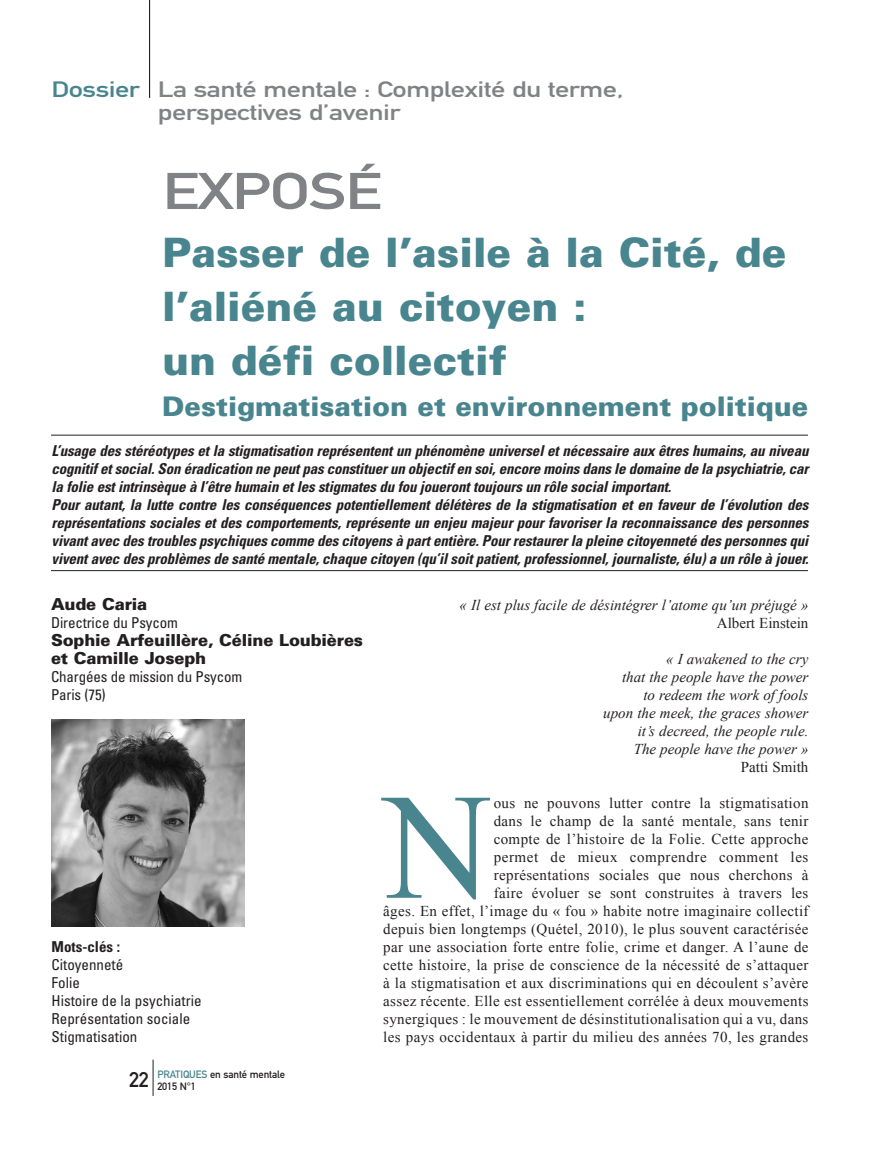
<style>
.page{position:relative;width:893px;height:1149px;background:#fff}
.page>*{position:absolute;margin:0;border:0;box-sizing:border-box;transform-origin:0 0}
.t1{font:150.9px "Times New Roman";color:#48858e}
.t2{font:50.7px "DIN Mittelschrift";letter-spacing:-.02em;color:#808285;scale:1.3 1}
.t3{font:900 40.5px/54px "Univers";color:#48858e}
.t4{font:900 27px "Univers";color:#48858e}
.t5{font:21.9px/23.1px "DIN Mittelschrift";letter-spacing:-.02em;color:#808285;scale:1.3 1}
.t6{font:900 16.5px/18px "Univers";letter-spacing:-.01em;color:#231f20}
.t7{font:italic 700 condensed 15px/18px "Univers";letter-spacing:-.01em;color:#231f20}
.t8{font:15px/18px "Times New Roman";letter-spacing:.025em;color:#231f20;text-align:right}
.t9{font:italic 15px/18px "Times New Roman";color:#231f20;text-align:right}
.t10{font:condensed 15px/18px "Univers";color:#231f20}
.t11{font:15px "Times New Roman";color:#231f20}
.t12{font:700 condensed 15px "Univers";color:#231f20}
.t13{font:10.5px/12px "DIN Mittelschrift";letter-spacing:-.01em;color:#231f20}
.s1{color:#48858e}
.s2{font-size:21px}
</style>
<div class="page">
<hr style="left:153px;top:1059px;width:1px;height:36px;background:#231f20">
<img style="left:51px;top:719px;width:194px;height:206px">
<hr style="left:149px;top:1px;width:1px;height:97px;background:#231f20">
<hr style="left:51px;top:434px;width:757px;height:1px;background:#231f20">
<hr style="left:51px;top:570px;width:757px;height:1px;background:#231f20">
<h3 class="t5" style="left:158px;top:78px;width:360px;text-indent:-106px"><span class="s1">Dossier</span> La santé mentale : Complexité du terme, perspectives d’avenir</h3>
<h2 class="t2" style="left:162px;top:161px;width:170px">EXPOSÉ</h2>
<h3 class="t3" style="left:162px;top:225px;width:626px">Passer de l’asile à la Cité, de l’aliéné au citoyen :<br>un défi collectif</h3>
<h3 class="t4" style="left:162px;top:389px;width:648px">Destigmatisation et environnement politique</h3>
<p class="t7" style="left:52px;top:441px;width:758px">L’usage des stéréotypes et la stigmatisation représentent un phénomène universel et nécessaire aux êtres humains, au niveau cognitif et social. Son éradication ne peut pas constituer un objectif en soi, encore moins dans le domaine de la psychiatrie, car la folie est intrinsèque à l’être humain et les stigmates du fou joueront toujours un rôle social important.<br>Pour autant, la lutte contre les conséquences potentiellement délétères de la stigmatisation et en faveur de l’évolution des représentations sociales et des comportements, représente un enjeu majeur pour favoriser la reconnaissance des personnes vivant avec des troubles psychiques comme des citoyens à part entière. Pour restaurer la pleine citoyenneté des personnes qui vivent avec des problèmes de santé mentale, chaque citoyen (qu’il soit patient, professionnel, journaliste, élu) a un rôle à jouer.</p>
<p class="t6" style="left:51px;top:594px;width:98px">Aude Caria</p>
<p class="t10" style="left:51px;top:612px;width:128px">Directrice du Psycom</p>
<p class="t6" style="left:51px;top:630px;width:314px">Sophie Arfeuillère, Céline Loubières et Camille Joseph</p>
<p class="t10" style="left:51px;top:666px;width:193px">Chargées de mission du Psycom<br>Paris (75)</p>
<p class="t12" style="left:52px;top:936px;width:70px">Mots-clés :</p>
<p class="t10" style="left:52px;top:954px;width:152px">Citoyenneté<br>Folie<br>Histoire de la psychiatrie<br>Représentation sociale<br>Stigmatisation</p>
<p class="t13" style="left:157px;top:1067px;width:129px;text-indent:-28px"><span class="s2">22</span> <span class="s1">PRATIQUES</span> en santé mentale<br>2015 N°1</p>
<p class="t9" style="left:459px;top:595px;width:350px">« Il est plus facile de désintégrer l’atome qu’un préjugé »</p>
<p class="t11" style="left:717px;top:614px;width:93px">Albert Einstein</p>
<p class="t9" style="left:603px;top:649px;width:207px">« I awakened to the cry<br>that the people have the power<br>to redeem the work of fools<br>upon the meek, the graces shower it’s decreed, the people rule.<br>The people have the power »</p>
<p class="t11" style="left:741px;top:758px;width:69px">Patti Smith</p>
<h1 class="t1" style="left:383px;top:763px;width:110px">N</h1>
<p class="t8" style="left:383px;top:793px;width:427px">ous ne pouvons lutter contre la stigmatisation<br>dans le champ de la santé mentale, sans tenir<br>compte de l’histoire de la Folie. Cette approche<br>permet de mieux comprendre comment les<br>représentations sociales que nous cherchons à<br>faire évoluer se sont construites à travers les<br>âges. En effet, l’image du « fou » habite notre imaginaire collectif depuis bien longtemps (Quétel, 2010), le plus souvent caractérisée par une association forte entre folie, crime et danger. A l’aune de cette histoire, la prise de conscience de la nécessité de s’attaquer à la stigmatisation et aux discriminations qui en découlent s’avère assez récente. Elle est essentiellement corrélée à deux mouvements synergiques : le mouvement de désinstitutionalisation qui a vu, dans les pays occidentaux à partir du milieu des années 70, les grandes</p>
</div>
